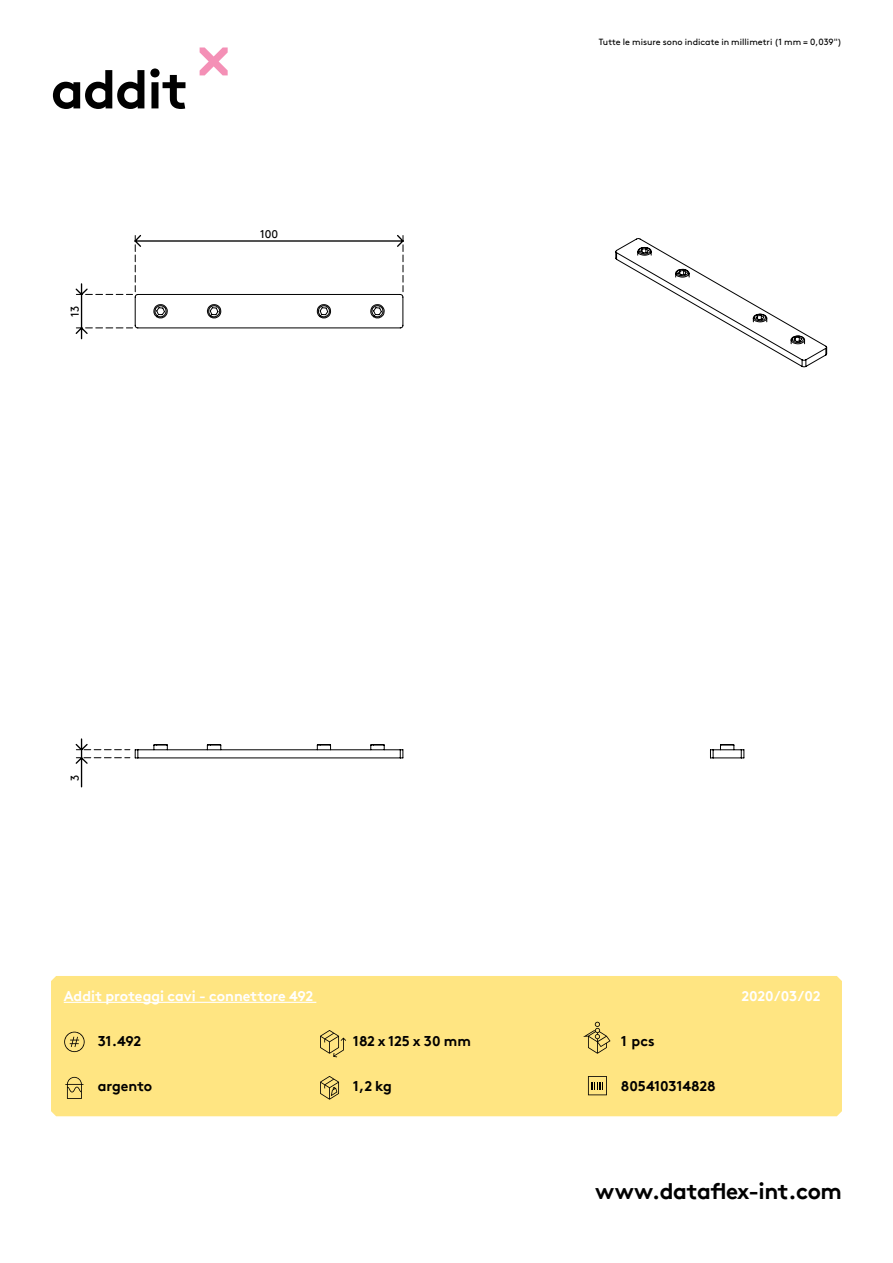
<style>
.page{position:relative;width:893px;height:1263px;background:#fff}
.page>*{position:absolute;margin:0;border:0;box-sizing:border-box;transform-origin:0 0}
.hoofdstuk{font:700 54px "Brown Pro TT";letter-spacing:-.02em;color:#000}
.t1{font:700 22.5px "Brown Pro TT";letter-spacing:-.02em;color:#000}
.specificaties{font:700 14.25px "Brown Pro TT";color:#000}
.t2{font:700 14.25px "Brown Pro TT";color:#fff}
.t3{font:11.4px "Brown Pro TT Regular Alt";color:#000}
.t4{font:9px "Brown";color:#000}
</style>
<div class="page">
<svg style="left:200px;top:47px;width:28px;height:28px"></svg>
<div style="left:51px;top:976px;width:791px;height:140px;background:#ffe582"></div>
<svg style="left:75px;top:235px;width:329px;height:553px"></svg>
<svg style="left:710px;top:744px;width:35px;height:15px"></svg>
<svg style="left:615px;top:238px;width:213px;height:130px"></svg>
<svg style="left:64px;top:1032px;width:21px;height:20px"></svg>
<svg style="left:65px;top:1077px;width:18px;height:22px"></svg>
<svg style="left:320px;top:1030px;width:26px;height:27px"></svg>
<svg style="left:583px;top:1022px;width:27px;height:32px"></svg>
<svg style="left:320px;top:1076px;width:19px;height:24px"></svg>
<svg style="left:588px;top:1076px;width:19px;height:19px"></svg>
<hr style="left:64px;top:1002px;width:252px;height:1px;background:#fff">
<p class="hoofdstuk" style="left:51px;top:46px;width:139px">addit</p>
<p class="t3" style="left:66px;top:316px;width:12px;rotate:-90deg">13</p>
<p class="t3" style="left:260px;top:225px;width:19px">100</p>
<p class="t3" style="left:66px;top:781px;width:8px;rotate:-90deg">3</p>
<p class="t4" style="left:599px;top:35px;width:245px">Tutte le misure sono indicate in millimetri (1 mm = 0,039")</p>
<h3 class="t2" style="left:64px;top:985px;width:251px">Addit proteggi cavi - connettore 492</h3>
<h3 class="t2" style="left:741px;top:985px;width:81px">2020/03/02</h3>
<h3 class="specificaties" style="left:98px;top:1029px;width:45px">31.492</h3>
<p class="specificaties" style="left:98px;top:1074px;width:56px">argento</p>
<p class="specificaties" style="left:353px;top:1029px;width:119px">182 x 125 x 30 mm</p>
<p class="specificaties" style="left:621px;top:1029px;width:35px">1 pcs</p>
<p class="specificaties" style="left:353px;top:1074px;width:41px">1,2 kg</p>
<h3 class="specificaties" style="left:621px;top:1074px;width:96px">805410314828</h3>
<h2 class="t1" style="left:595px;top:1173px;width:248px">www.dataflex-int.com</h2>
</div>
